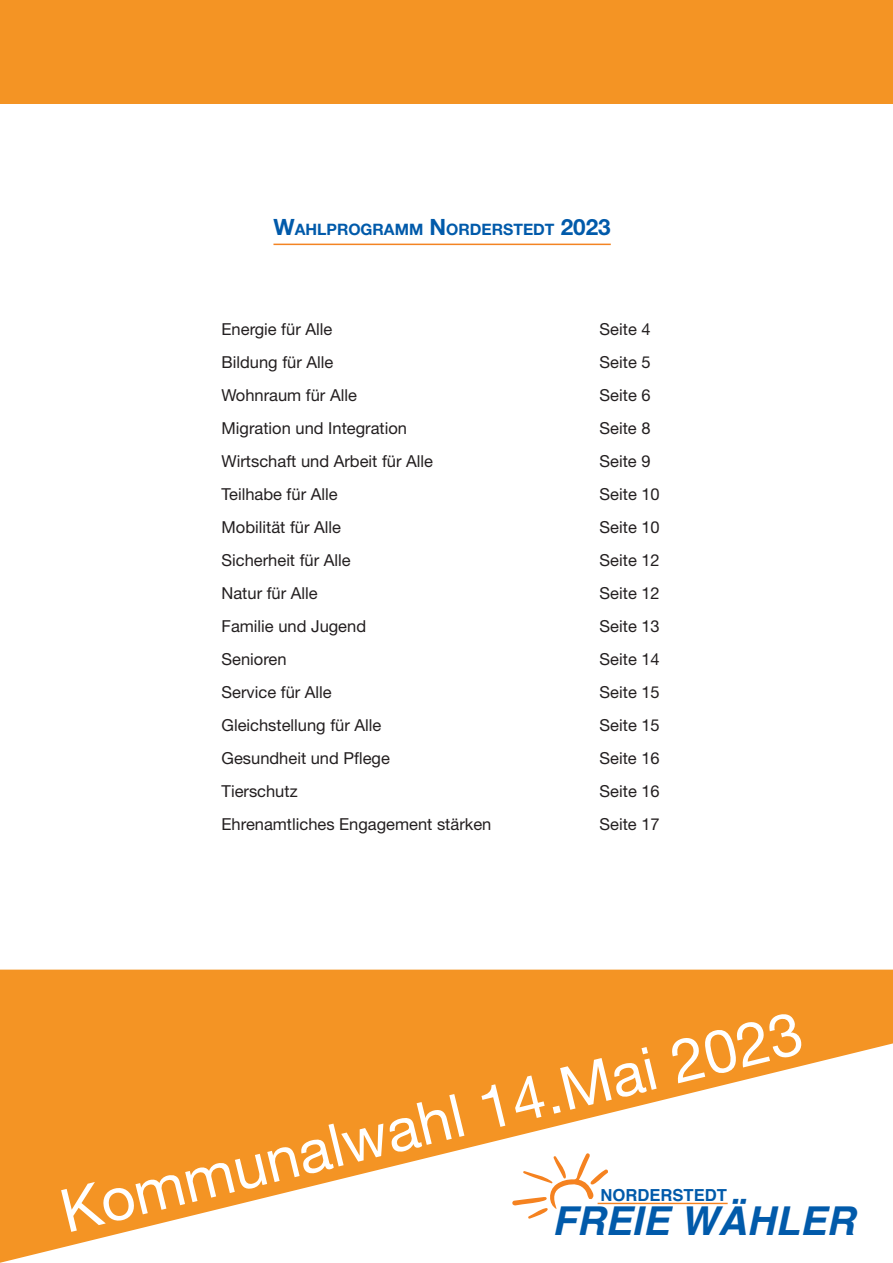
<style>
.page{position:relative;width:893px;height:1263px;background:#fff}
.page>*{position:absolute;margin:0;border:0;box-sizing:border-box;transform-origin:0 0}
.t1{font:60px "Helvetica Neue LT Std";color:#fff}
.t2{font:italic 700 39.75px "Helvetica";color:#015aaa}
.t3{font:700 16.65px "Helvetica";color:#015aaa}
.t4{font:16.5px "Helvetica Neue LT Std";color:#231f20}
.t5{font:700 15.75px "Helvetica Neue LT Std";color:#015aaa}
.s1{font-size:22.5px}
</style>
<div class="page">
<hr style="left:273px;top:244px;width:338px;height:1px;background:#f38423">
<div style="left:0;top:0;width:893px;height:103px;background:#f49424"></div>
<svg style="left:0;top:969px;width:893px;height:294px;fill:#f49424"></svg>
<hr style="left:598px;top:1203px;width:130px;height:1px;background:#f58220">
<svg style="left:512px;top:1153px;width:96px;height:66px"></svg>
<p class="t5" style="left:273px;top:220px;width:339px"><span class="s1">W</span>AHLPROGRAMM <span class="s1">N</span>ORDERSTEDT <span class="s1">2023</span></p>
<p class="t4" style="left:222px;top:319px;width:112px">Energie für Alle</p>
<p class="t4" style="left:600px;top:319px;width:53px">Seite 4</p>
<p class="t4" style="left:222px;top:352px;width:113px">Bildung für Alle</p>
<p class="t4" style="left:600px;top:352px;width:53px">Seite 5</p>
<p class="t4" style="left:222px;top:385px;width:137px">Wohnraum für Alle</p>
<p class="t4" style="left:600px;top:385px;width:53px">Seite 6</p>
<p class="t4" style="left:222px;top:418px;width:187px">Migration und Integration</p>
<p class="t4" style="left:600px;top:418px;width:53px">Seite 8</p>
<p class="t4" style="left:222px;top:451px;width:213px">Wirtschaft und Arbeit für Alle</p>
<p class="t4" style="left:600px;top:451px;width:53px">Seite 9</p>
<p class="t4" style="left:222px;top:484px;width:118px">Teilhabe für Alle</p>
<p class="t4" style="left:600px;top:484px;width:62px">Seite 10</p>
<p class="t4" style="left:222px;top:517px;width:121px">Mobilität für Alle</p>
<p class="t4" style="left:600px;top:517px;width:62px">Seite 10</p>
<p class="t4" style="left:222px;top:550px;width:131px">Sicherheit für Alle</p>
<p class="t4" style="left:600px;top:550px;width:62px">Seite 12</p>
<p class="t4" style="left:222px;top:583px;width:98px">Natur für Alle</p>
<p class="t4" style="left:600px;top:583px;width:62px">Seite 12</p>
<p class="t4" style="left:222px;top:616px;width:146px">Familie und Jugend</p>
<p class="t4" style="left:600px;top:616px;width:62px">Seite 13</p>
<p class="t4" style="left:222px;top:649px;width:67px">Senioren</p>
<p class="t4" style="left:600px;top:649px;width:62px">Seite 14</p>
<p class="t4" style="left:222px;top:682px;width:112px">Service für Alle</p>
<p class="t4" style="left:600px;top:682px;width:62px">Seite 15</p>
<p class="t4" style="left:222px;top:715px;width:161px">Gleichstellung für Alle</p>
<p class="t4" style="left:600px;top:715px;width:62px">Seite 15</p>
<p class="t4" style="left:222px;top:748px;width:170px">Gesundheit und Pflege</p>
<p class="t4" style="left:600px;top:748px;width:62px">Seite 16</p>
<p class="t4" style="left:222px;top:781px;width:78px">Tierschutz</p>
<p class="t4" style="left:600px;top:781px;width:62px">Seite 16</p>
<p class="t4" style="left:222px;top:814px;width:271px">Ehrenamtliches Engagement stärken</p>
<p class="t4" style="left:600px;top:814px;width:62px">Seite 17</p>
<h1 class="t1" style="left:53px;top:1179px;width:763px;rotate:-14deg">Kommunalwahl 14.Mai 2023</h1>
<p class="t3" style="left:600px;top:1182px;width:128px">NORDERSTEDT</p>
<h2 class="t2" style="left:552px;top:1188px;width:304px">FREIE WÄHLER</h2>
</div>
